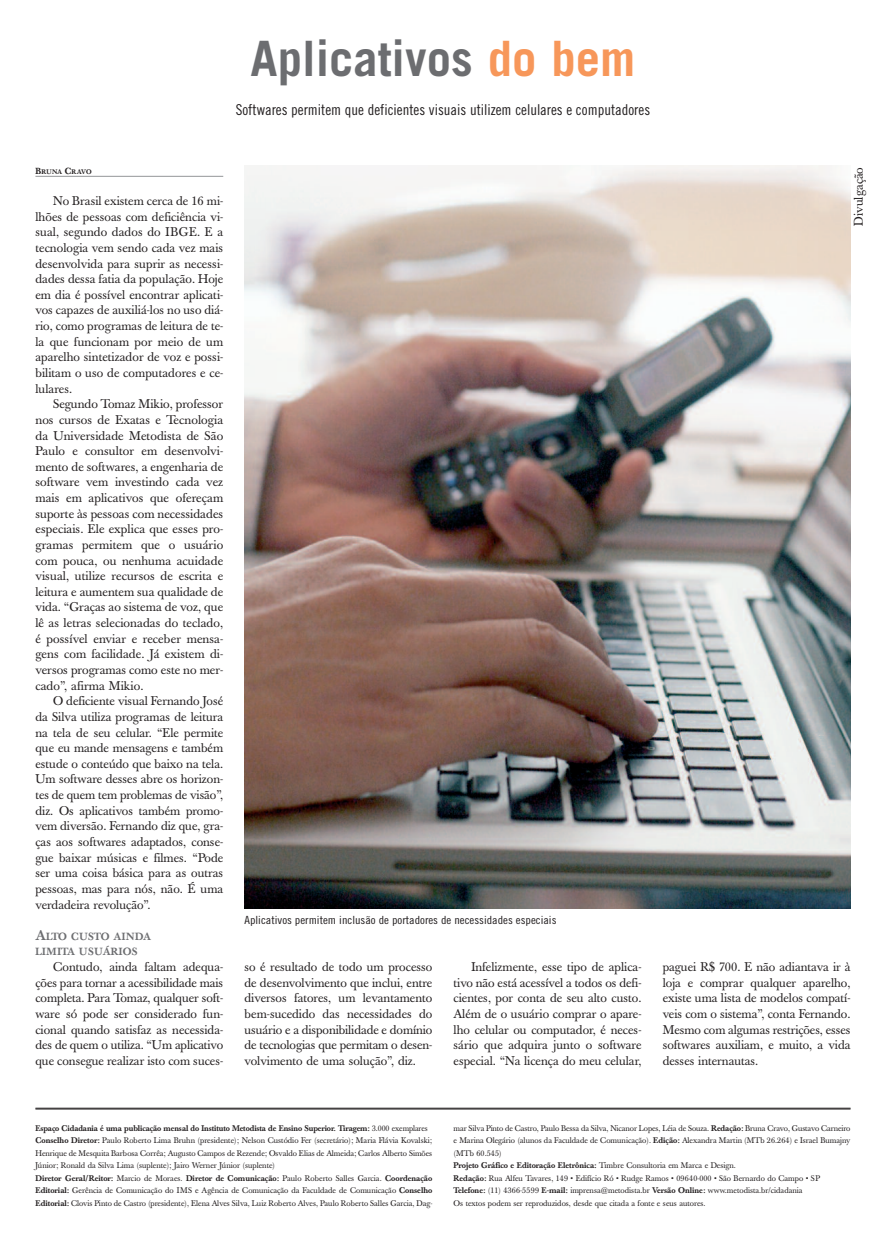
<style>
.page{position:relative;width:886px;height:1241px;background:#fff}
.page>*{position:absolute;margin:0;border:0;box-sizing:border-box;transform-origin:0 0}
.t1{font:700 48.75px "Trade Gothic";color:#6c6d70}
.t2{font:15px "Trade Gothic Cond Eighteen";color:#231f20}
.t3{font:12.5px/15.6px "Baskerville";color:#231f20;text-align:justify}
.t4{font:11.25px "Trade Gothic Cond Eighteen";color:#231f20;scale:1.1 1}
.t5{font:500 10.25px/15.6px "Baskerville";letter-spacing:.02em;color:#6c6d70}
.t6{font:8.12px/12.5px "Baskerville";color:#231f20}
.t7{font:500 6.5px "Baskerville";letter-spacing:-.03em;color:#231f20}
.s1{color:#f7975a}
.s2{font-size:8.75px}
.s3{font-size:13.75px}
.s4{font-weight:500}
</style>
<div class="page">
<hr style="left:35px;top:1107px;width:815px;height:1px;background:#231f20">
<hr style="left:35px;top:1108px;width:815px;height:1px;background:#231f20">
<hr style="left:35px;top:176px;width:188px;height:1px;background:#939598">
<img style="left:244px;top:166px;width:606px;height:742px">
<h1 class="t1" style="left:251px;top:41px;width:386px">Aplicativos <span class="s1">do bem</span></h1>
<p class="t2" style="left:236px;top:104px;width:416px">Softwares permitem que deficientes visuais utilizem celulares e computadores</p>
<p class="t7" style="left:35px;top:169px;width:58px"><span class="s2">B</span>RUNA <span class="s2">C</span>RAVO</p>
<p class="t3" style="left:35px;top:194px;width:189px;text-indent:18px">No Brasil existem cerca de 16 mi&shy;lhões de pessoas com deficiência vi&shy;sual, segundo dados do IBGE. E a tecnologia vem sendo cada vez mais desenvolvida para suprir as necessi&shy;dades dessa fatia da população. Hoje em dia é possível encontrar aplicati&shy;vos capazes de auxiliá-los no uso diá&shy;rio, como programas de leitura de te&shy;la que funcionam por meio de um aparelho sintetizador de voz e possi&shy;bilitam o uso de computadores e ce&shy;lulares.</p>
<p class="t3" style="left:35px;top:397px;width:189px;text-indent:18px">Segundo Tomaz Mikio, professor nos cursos de Exatas e Tecnologia da Universidade Metodista de São Paulo e consultor em desenvolvi&shy;mento de softwares, a engenharia de software vem investindo cada vez mais em aplicativos que ofereçam suporte às pessoas com necessidades especiais. Ele explica que esses pro&shy;gramas permitem que o usuário com pouca, ou nenhuma acuidade visual, utilize recursos de escrita e leitura e aumentem sua qualidade de vida. “Graças ao sistema de voz, que lê as letras selecionadas do teclado, é possível enviar e receber mensa&shy;gens com facilidade. Já existem di&shy;versos programas como este no mer&shy;cado”, afirma Mikio.</p>
<p class="t3" style="left:35px;top:694px;width:189px;text-indent:18px">O deficiente visual Fernando José da Silva utiliza programas de leitura na tela de seu celular. “Ele permite que eu mande mensagens e também estude o conteúdo que baixo na tela.<br>Um software desses abre os horizon&shy;tes de quem tem problemas de visão”, diz. Os aplicativos também promo&shy;vem diversão. Fernando diz que, gra&shy;ças aos softwares adaptados, conse&shy;gue baixar músicas e filmes. “Pode ser uma coisa básica para as outras pessoas, mas para nós, não. É uma verdadeira revolução”.</p>
<p class="t5" style="left:35px;top:929px;width:117px"><span class="s3">A</span>LTO CUSTO AINDA<br>LIMITA USUÁRIOS</p>
<p class="t3" style="left:35px;top:960px;width:189px;text-indent:18px">Contudo, ainda faltam adequa&shy;ções para tornar a acessibilidade mais completa. Para Tomaz, qualquer soft&shy;ware só pode ser considerado fun&shy;cional quando satisfaz as necessida&shy;des de quem o utiliza. “Um aplicativo que consegue realizar isto com suces-</p>
<p class="t3" style="left:244px;top:960px;width:189px">so é resultado de todo um processo de desenvolvimento que inclui, entre diversos fatores, um levantamento bem-sucedido das necessidades do usuário e a disponibilidade e domínio de tecnologias que permitam o desen&shy;volvimento de uma solução”, diz.</p>
<p class="t3" style="left:454px;top:960px;width:189px;text-indent:18px">Infelizmente, esse tipo de aplica&shy;tivo não está acessível a todos os defi&shy;cientes, por conta de seu alto custo.<br>Além de o usuário comprar o apare&shy;lho celular ou computador, é neces&shy;sário que adquira junto o software especial. “Na licença do meu celular,</p>
<p class="t3" style="left:663px;top:960px;width:189px">paguei R$ 700. E não adiantava ir à loja e comprar qualquer aparelho, existe uma lista de modelos compatí&shy;veis com o sistema”, conta Fernando.<br>Mesmo com algumas restrições, esses softwares auxiliam, e muito, a vida desses internautas.</p>
<p class="t3" style="left:852px;top:225px;width:60px;rotate:-90deg">Divulgação</p>
<p class="t4" style="left:244px;top:915px;width:285px">Aplicativos permitem inclusão de portadores de necessidades especiais</p>
<p class="t6" style="left:35px;top:1122px;width:398px"><span class="s4">Espaço Cidadania é uma publicação mensal do Instituto Metodista de Ensino Superior. Tiragem:</span> 3.000 exemplares <span class="s4">Conselho Diretor:</span> Paulo Roberto Lima Bruhn (presidente); Nelson Custódio Fer (secretário); Maria Flávia Kovalski; Henrique de Mesquita Barbosa Corrêa; Augusto Campos de Rezende; Osvaldo Elias de Almeida; Carlos Alberto Simões Júnior; Ronald da Silva Lima (suplente); Jairo Werner Júnior (suplente)<br><span class="s4">Diretor Geral/Reitor:</span> Marcio de Moraes. <span class="s4">Diretor de Comunicação:</span> Paulo Roberto Salles Garcia. <span class="s4">Coordenação Editorial:</span> Gerência de Comunicação do IMS e Agência de Comunicação da Faculdade de Comunicação <span class="s4">Conselho Editorial:</span> Clovis Pinto de Castro (presidente), Elena Alves Silva, Luiz Roberto Alves, Paulo Roberto Salles Garcia, Dag-</p>
<p class="t6" style="left:454px;top:1122px;width:398px">mar Silva Pinto de Castro, Paulo Bessa da Silva, Nicanor Lopes, Léia de Souza. <span class="s4">Redação:</span> Bruna Cravo, Gustavo Carneiro e Marina Olegário (alunos da Faculdade de Comunicação). <span class="s4">Edição:</span> Alexandra Martin (MTb 26.264) e Israel Bumajny (MTb 60.545)<br><span class="s4">Projeto Gráfico e Editoração Eletrônica:</span> Timbre Consultoria em Marca e Design.<br><span class="s4">Redação:</span> Rua Alfeu Tavares, 149 • Edifício Ró • Rudge Ramos • 09640-000 • São Bernardo do Campo • SP <span class="s4">Telefone:</span> (11) 4366-5599 <span class="s4">E-mail:</span> imprensa@metodista.br <span class="s4">Versão Online:</span> www.metodista.br/cidadania<br>Os textos podem ser reproduzidos, desde que citada a fonte e seus autores.</p>
</div>
